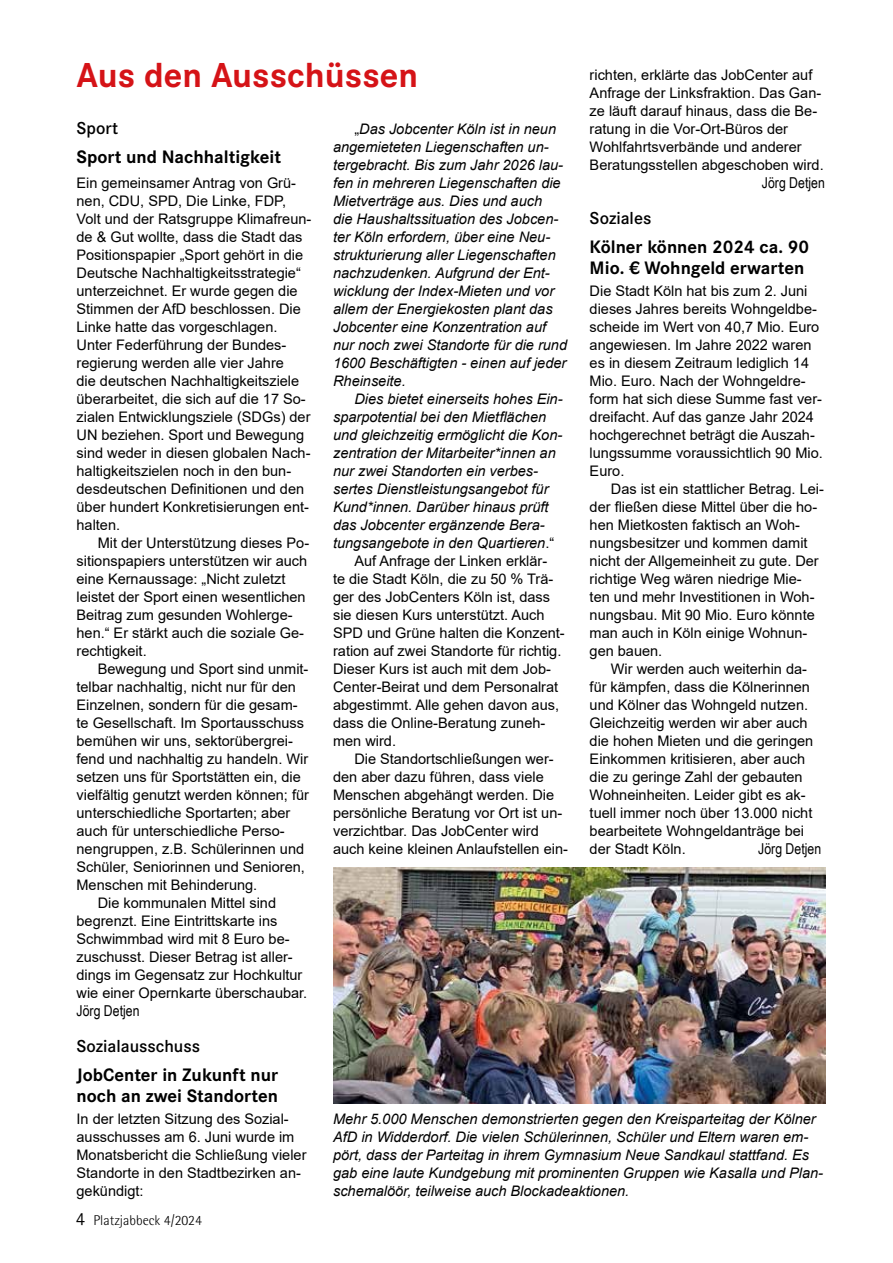
<style>
.page{position:relative;width:893px;height:1263px;background:#fff}
.page>*{position:absolute;margin:0;border:0;box-sizing:border-box;transform-origin:0 0}
.t1{font:700 36px "Corporate S";color:#d51317}
.t2{font:700 18.75px/21px "Corporate S";color:#000}
.t3{font:600 18px "Corporate S";color:#000}
.t4{font:15px "Arial Narrow";color:#000}
.t5{font:14.55px/18px "Arial";color:#000}
.t6{font:italic 14.55px/18px "Arial";color:#000}
.t7{font:300 14.25px "Rotis Semi Sans Pro";color:#000}
.s1{font-style:normal}
.s2{font-family:"Corporate S Pro";font-weight:400;font-size:18px}
</style>
<div class="page">
<img style="left:333px;top:867px;width:492px;height:236px">
<h1 class="t1" style="left:77px;top:50px;width:343px">Aus den Ausschüssen</h1>
<p class="t3" style="left:77px;top:116px;width:43px">Sport</p>
<p class="t2" style="left:77px;top:146px;width:206px">Sport und Nachhaltigkeit</p>
<p class="t5" style="left:77px;top:173px;width:236px">Ein gemeinsamer Antrag von Grü&shy;nen, CDU, SPD, Die Linke, FDP, Volt und der Ratsgruppe Klimafreun&shy;de &amp; Gut wollte, dass die Stadt das Positionspapier „Sport gehört in die Deutsche Nachhaltigkeitsstrategie“ unterzeichnet. Er wurde gegen die Stimmen der AfD beschlossen. Die Linke hatte das vorgeschlagen.<br>Unter Federführung der Bundes&shy;regierung werden alle vier Jahre<br>die deutschen Nachhaltigkeitsziele überarbeitet, die sich auf die 17 So&shy;zialen Entwicklungsziele (SDGs) der UN beziehen. Sport und Bewegung sind weder in diesen globalen Nach&shy;haltigkeitszielen noch in den bun&shy;desdeutschen Definitionen und den über hundert Konkretisierungen ent&shy;halten.</p>
<p class="t5" style="left:77px;top:533px;width:234px;text-indent:21px">Mit der Unterstützung dieses Po&shy;sitionspapiers unterstützen wir auch eine Kernaussage: „Nicht zuletzt leistet der Sport einen wesentlichen<br>Beitrag zum gesunden Wohlerge&shy;hen.“ Er stärkt auch die soziale Ge&shy;rechtigkeit.</p>
<p class="t5" style="left:98px;top:659px;width:212px">Bewegung und Sport sind unmit-</p>
<p class="t5" style="left:77px;top:677px;width:221px">telbar nachhaltig, nicht nur für den</p>
<p class="t5" style="left:77px;top:695px;width:223px">Einzelnen, sondern für die gesam-</p>
<p class="t5" style="left:77px;top:713px;width:229px">te Gesellschaft. Im Sportausschuss</p>
<p class="t5" style="left:77px;top:731px;width:218px">bemühen wir uns, sektorübergrei-</p>
<p class="t5" style="left:77px;top:749px;width:233px">fend und nachhaltig zu handeln. Wir</p>
<p class="t5" style="left:77px;top:767px;width:226px">setzen uns für Sportstätten ein, die</p>
<p class="t5" style="left:77px;top:785px;width:234px">vielfältig genutzt werden können; für</p>
<p class="t5" style="left:77px;top:803px;width:215px">unterschiedliche Sportarten; aber</p>
<p class="t5" style="left:77px;top:821px;width:210px">auch für unterschiedliche Perso-</p>
<p class="t5" style="left:77px;top:839px;width:229px">nengruppen, z.B. Schülerinnen und</p>
<p class="t5" style="left:77px;top:857px;width:230px">Schüler, Seniorinnen und Senioren,</p>
<p class="t5" style="left:77px;top:875px;width:182px">Menschen mit Behinderung.</p>
<p class="t5" style="left:98px;top:893px;width:180px">Die kommunalen Mittel sind</p>
<p class="t5" style="left:77px;top:911px;width:202px">begrenzt. Eine Eintrittskarte ins</p>
<p class="t5" style="left:77px;top:929px;width:215px">Schwimmbad wird mit 8 Euro be-</p>
<p class="t5" style="left:77px;top:947px;width:218px">zuschusst. Dieser Betrag ist aller-</p>
<p class="t5" style="left:77px;top:965px;width:227px">dings im Gegensatz zur Hochkultur</p>
<p class="t5" style="left:77px;top:983px;width:232px">wie einer Opernkarte überschaubar.</p>
<p class="t4" style="left:77px;top:999px;width:65px">Jörg Detjen</p>
<p class="t3" style="left:77px;top:1034px;width:125px">Sozialausschuss</p>
<p class="t2" style="left:77px;top:1064px;width:203px">JobCenter in Zukunft nur noch an zwei Standorten</p>
<p class="t5" style="left:77px;top:1109px;width:231px">In der letzten Sitzung des Sozial&shy;ausschusses am 6. Juni wurde im<br>Monatsbericht die Schließung vieler<br>Standorte in den Stadtbezirken an&shy;gekündigt:</p>
<p class="t5" style="left:590px;top:65px;width:236px">richten, erklärte das JobCenter auf Anfrage der Linksfraktion. Das Gan&shy;ze läuft darauf hinaus, dass die Be&shy;ratung in die Vor-Ort-Büros der Wohlfahrtsverbände und anderer Beratungsstellen abgeschoben wird.</p>
<p class="t4" style="left:762px;top:171px;width:65px">Jörg Detjen</p>
<p class="t3" style="left:590px;top:206px;width:63px">Soziales</p>
<p class="t2" style="left:590px;top:236px;width:221px">Kölner können 2024 ca. 90<br>Mio. € Wohngeld erwarten</p>
<p class="t5" style="left:590px;top:281px;width:235px">Die Stadt Köln hat bis zum 2. Juni dieses Jahres bereits Wohngeldbe&shy;scheide im Wert von 40,7 Mio. Euro angewiesen. Im Jahre 2022 waren es in diesem Zeitraum lediglich 14<br>Mio. Euro. Nach der Wohngeldre&shy;form hat sich diese Summe fast ver&shy;dreifacht. Auf das ganze Jahr 2024 hochgerechnet beträgt die Auszah&shy;lungssumme voraussichtlich 90 Mio.<br>Euro.</p>
<p class="t5" style="left:590px;top:479px;width:236px;text-indent:21px">Das ist ein stattlicher Betrag. Lei&shy;der fließen diese Mittel über die ho&shy;hen Mietkosten faktisch an Woh&shy;nungsbesitzer und kommen damit nicht der Allgemeinheit zu gute. Der richtige Weg wären niedrige Mie&shy;ten und mehr Investitionen in Woh&shy;nungsbau. Mit 90 Mio. Euro könnte man auch in Köln einige Wohnun&shy;gen bauen.</p>
<p class="t5" style="left:590px;top:659px;width:225px;text-indent:21px">Wir werden auch weiterhin da&shy;für kämpfen, dass die Kölnerinnen und Kölner das Wohngeld nutzen.<br>Gleichzeitig werden wir aber auch die hohen Mieten und die geringen<br>Einkommen kritisieren, aber auch die zu geringe Zahl der gebauten<br>Wohneinheiten. Leider gibt es ak&shy;tuell immer noch über 13.000 nicht bearbeitete Wohngeldanträge bei der Stadt Köln.</p>
<p class="t6" style="left:333px;top:120px;width:236px;text-indent:21px"><span class="s1">„</span>Das Jobcenter Köln ist in neun angemieteten Liegenschaften un&shy;tergebracht. Bis zum Jahr 2026 lau&shy;fen in mehreren Liegenschaften die Mietverträge aus. Dies und auch<br>die Haushaltssituation des Jobcen&shy;ter Köln erfordern, über eine Neu&shy;strukturierung aller Liegenschaften nachzudenken. Aufgrund der Ent&shy;wicklung der Index-Mieten und vor allem der Energiekosten plant das Jobcenter eine Konzentration auf nur noch zwei Standorte für die rund 1600 Beschäftigten - einen auf jeder Rheinseite.</p>
<p class="t6" style="left:354px;top:390px;width:210px">Dies bietet einerseits hohes Ein-</p>
<p class="t6" style="left:333px;top:408px;width:215px">sparpotential bei den Mietflächen</p>
<p class="t6" style="left:333px;top:426px;width:231px">und gleichzeitig ermöglicht die Kon-</p>
<p class="t6" style="left:333px;top:444px;width:224px">zentration der Mitarbeiter*innen an</p>
<p class="t6" style="left:333px;top:462px;width:207px">nur zwei Standorten ein verbes-</p>
<p class="t6" style="left:333px;top:480px;width:217px">sertes Dienstleistungsangebot für</p>
<p class="t6" style="left:333px;top:498px;width:217px">Kund*innen. Darüber hinaus prüft</p>
<p class="t6" style="left:333px;top:516px;width:213px">das Jobcenter ergänzende Bera-</p>
<p class="t6" style="left:333px;top:534px;width:223px">tungsangebote in den Quartieren<span class="s1">.“</span></p>
<p class="t5" style="left:354px;top:551px;width:194px">Auf Anfrage der Linken erklär-</p>
<p class="t5" style="left:333px;top:569px;width:222px">te die Stadt Köln, die zu 50 % Trä-</p>
<p class="t5" style="left:333px;top:587px;width:219px">ger des JobCenters Köln ist, dass</p>
<p class="t5" style="left:333px;top:605px;width:213px">sie diesen Kurs unterstützt. Auch</p>
<p class="t5" style="left:333px;top:623px;width:233px">SPD und Grüne halten die Konzent-</p>
<p class="t5" style="left:333px;top:641px;width:230px">ration auf zwei Standorte für richtig.</p>
<p class="t5" style="left:333px;top:659px;width:219px">Dieser Kurs ist auch mit dem Job-</p>
<p class="t5" style="left:333px;top:677px;width:227px">Center-Beirat und dem Personalrat</p>
<p class="t5" style="left:333px;top:695px;width:227px">abgestimmt. Alle gehen davon aus,</p>
<p class="t5" style="left:333px;top:713px;width:214px">dass die Online-Beratung zuneh-</p>
<p class="t5" style="left:333px;top:731px;width:64px">men wird.</p>
<p class="t5" style="left:354px;top:749px;width:201px">Die Standortschließungen wer-</p>
<p class="t5" style="left:333px;top:767px;width:212px">den aber dazu führen, dass viele</p>
<p class="t5" style="left:333px;top:785px;width:223px">Menschen abgehängt werden. Die</p>
<p class="t5" style="left:333px;top:803px;width:231px">persönliche Beratung vor Ort ist un-</p>
<p class="t5" style="left:333px;top:821px;width:207px">verzichtbar. Das JobCenter wird</p>
<p class="t5" style="left:333px;top:839px;width:236px">auch keine kleinen Anlaufstellen ein-</p>
<p class="t4" style="left:758px;top:837px;width:65px">Jörg Detjen</p>
<p class="t6" style="left:333px;top:1110px;width:491px">Mehr 5.000 Menschen demonstrierten gegen den Kreisparteitag der Kölner AfD in Widderdorf. Die vielen Schülerinnen, Schüler und Eltern waren em&shy;pört, dass der Parteitag in ihrem Gymnasium Neue Sandkaul stattfand. Es gab eine laute Kundgebung mit prominenten Gruppen wie Kasalla und Plan&shy;schemalöör, teilweise auch Blockadeaktionen.</p>
<p class="t7" style="left:76px;top:1212px;width:128px"><span class="s2">4</span> Platzjabbeck 4/2024</p>
</div>
